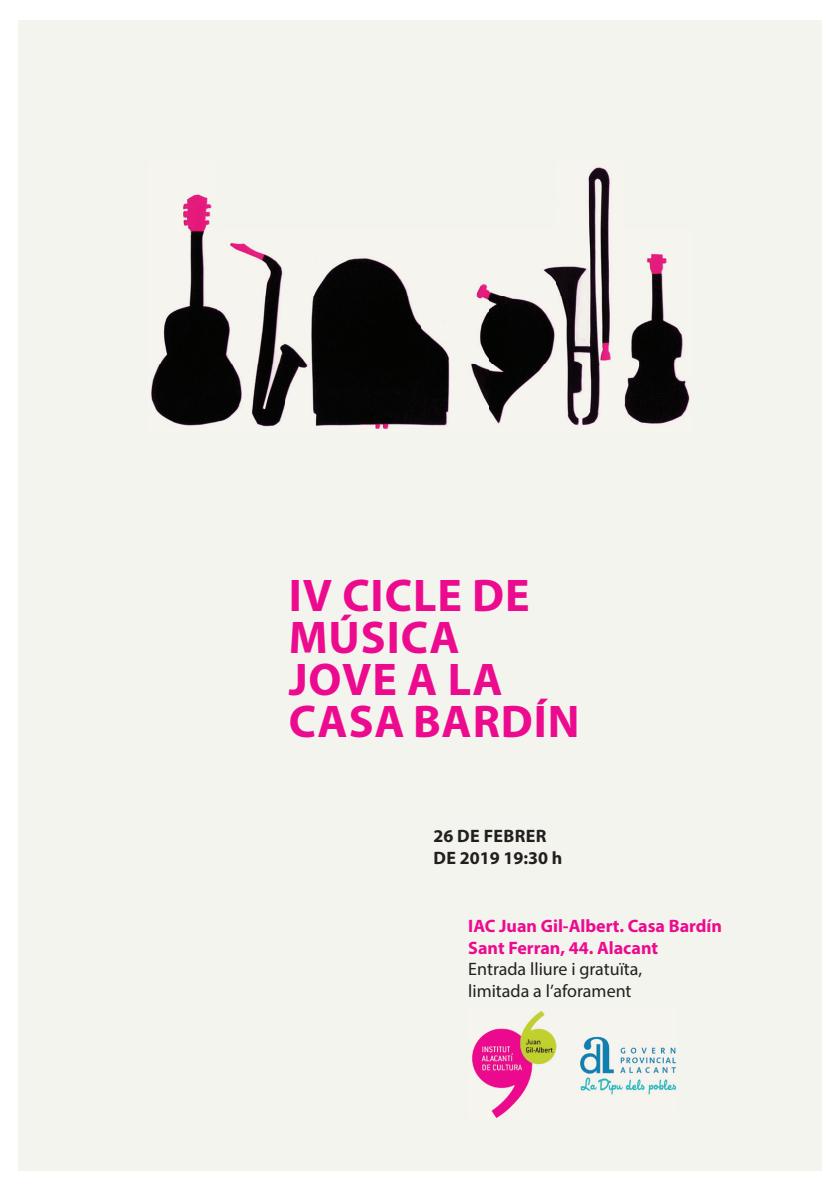
<style>
.page{position:relative;width:840px;height:1191px;background:#fff}
.page>*{position:absolute;margin:0;border:0;box-sizing:border-box;transform-origin:0 0}
.t1{font:700 46px/42px "Myriad Pro";letter-spacing:.02em;color:#ec0b8e}
.t2{font:700 18px/21.6px "Myriad Pro";color:#ec0b8e}
.t3{font:18px/21.6px "Myriad Pro";color:#231f20}
.t4{font:700 18px/21.6px "Myriad Pro";letter-spacing:.02em;color:#231f20}
</style>
<div class="page">
<div style="left:18px;top:20px;width:803px;height:1150px;background:#f4f4ee"></div>
<img style="left:471px;top:1011px;width:205px;height:107px">
<img style="left:151px;top:167px;width:539px;height:262px">
<h1 class="t1" style="left:288px;top:573px;width:292px">IV CICLE DE<br>MÚSICA<br>JOVE A LA<br>CASA BARDÍN</h1>
<p class="t4" style="left:433px;top:824px;width:130px">26 DE FEBRER<br>DE 2019 19:30 h</p>
<p class="t2" style="left:468px;top:914px;width:255px">IAC Juan Gil-Albert. Casa Bardín<br>Sant Ferran, 44. Alacant</p>
<p class="t3" style="left:468px;top:958px;width:175px">Entrada lliure i gratuïta, limitada a l’aforament</p>
</div>
